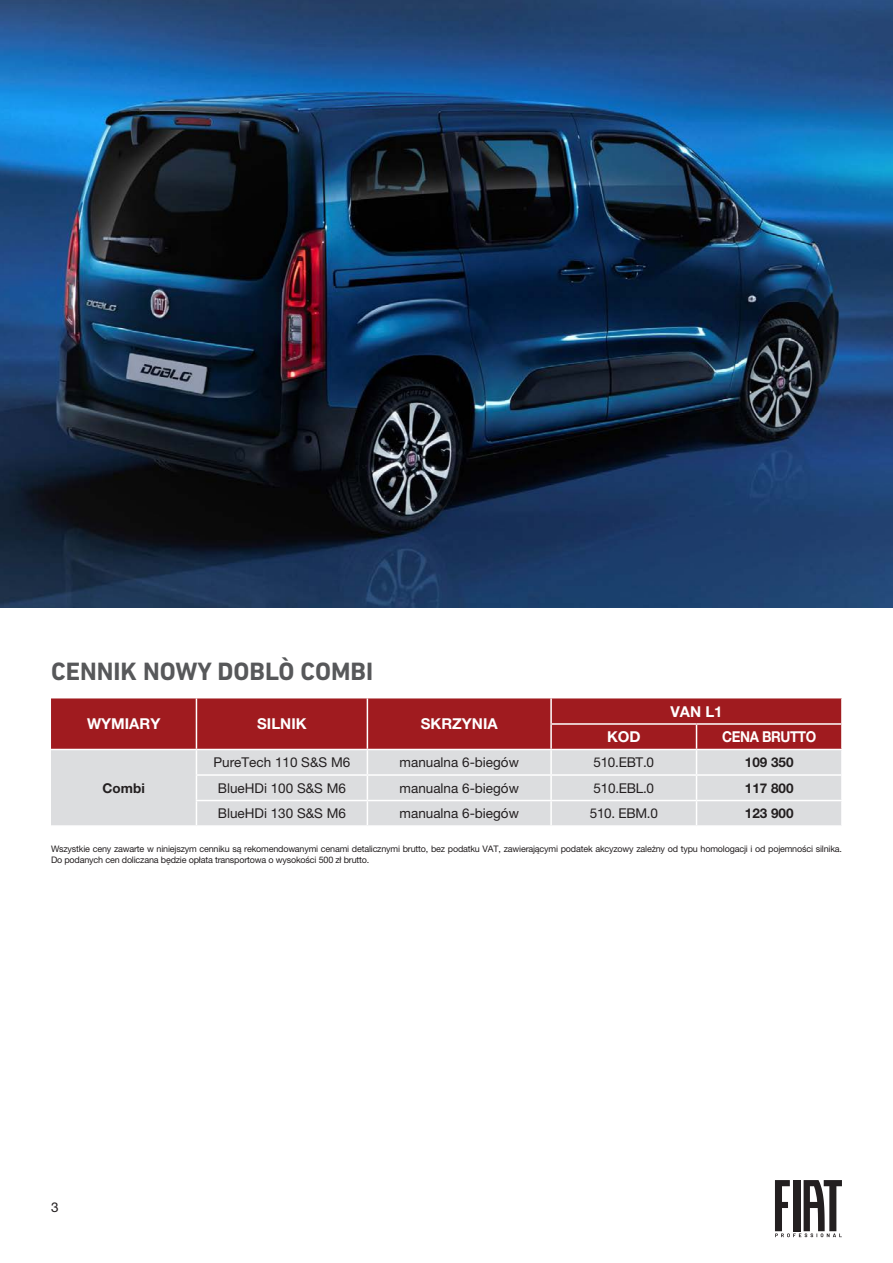
<style>
.page{position:relative;width:893px;height:1263px;background:#fff}
.page>*{position:absolute;margin:0;border:0;box-sizing:border-box;transform-origin:0 0}
.t1{font:700 25.5px "DIN Next LT Pro";color:#57585a}
.t2{font:700 15px "Helvetica Neue LT Pro";color:#fff}
.t3{font:700 15px "Helvetica Neue LT Pro";letter-spacing:-.03em;color:#fff;scale:.9 1}
.t4{font:13.5px "Helvetica Neue LT Pro";color:#231f20}
.t5{font:700 13.5px "Helvetica Neue LT Pro";color:#231f20}
.t6{font:9px/10.8px "Helvetica Neue LT Pro";letter-spacing:-.02em;color:#231f20}
</style>
<div class="page">
<svg style="left:775px;top:1180px;width:67px;height:57px"></svg>
<svg style="left:51px;top:698px;width:791px;height:128px;background:#c69396"></svg>
<img style="left:0;top:0;width:893px;height:607px">
<h1 class="t1" style="left:51px;top:657px;width:324px">CENNIK NOWY DOBLÒ COMBI</h1>
<h2 class="t2" style="left:87px;top:715px;width:75px">WYMIARY</h2>
<h2 class="t2" style="left:257px;top:715px;width:51px">SILNIK</h2>
<h2 class="t2" style="left:421px;top:715px;width:78px">SKRZYNIA</h2>
<h2 class="t2" style="left:670px;top:702px;width:54px">VAN L1</h2>
<h2 class="t2" style="left:607px;top:727px;width:35px">KOD</h2>
<h2 class="t3" style="left:722px;top:727px;width:106px">CENA BRUTTO</h2>
<h3 class="t4" style="left:214px;top:754px;width:138px">PureTech 110 S&amp;S M6</h3>
<h3 class="t4" style="left:400px;top:754px;width:121px">manualna 6-biegów</h3>
<h3 class="t4" style="left:593px;top:754px;width:62px">510.EBT.0</h3>
<h3 class="t5" style="left:745px;top:754px;width:50px">109 350</h3>
<h3 class="t4" style="left:218px;top:780px;width:130px">BlueHDi 100 S&amp;S M6</h3>
<h3 class="t4" style="left:400px;top:780px;width:121px">manualna 6-biegów</h3>
<h3 class="t4" style="left:594px;top:780px;width:62px">510.EBL.0</h3>
<h3 class="t5" style="left:745px;top:779px;width:50px">117 800</h3>
<h3 class="t4" style="left:218px;top:805px;width:130px">BlueHDi 130 S&amp;S M6</h3>
<h3 class="t4" style="left:400px;top:805px;width:121px">manualna 6-biegów</h3>
<h3 class="t4" style="left:590px;top:805px;width:70px">510. EBM.0</h3>
<h3 class="t5" style="left:745px;top:805px;width:50px">123 900</h3>
<p class="t6" style="left:51px;top:843px;width:792px">Wszystkie ceny zawarte w niniejszym cenniku są rekomendowanymi cenami detalicznymi brutto, bez podatku VAT, zawierającymi podatek akcyzowy zależny od typu homologacji i od pojemności silnika.<br>Do podanych cen doliczana będzie opłata transportowa o wysokości 500 zł brutto.</p>
<h3 class="t5" style="left:103px;top:779px;width:44px">Combi</h3>
<h3 class="t4" style="left:51px;top:1199px;width:9px">3</h3>
</div>
